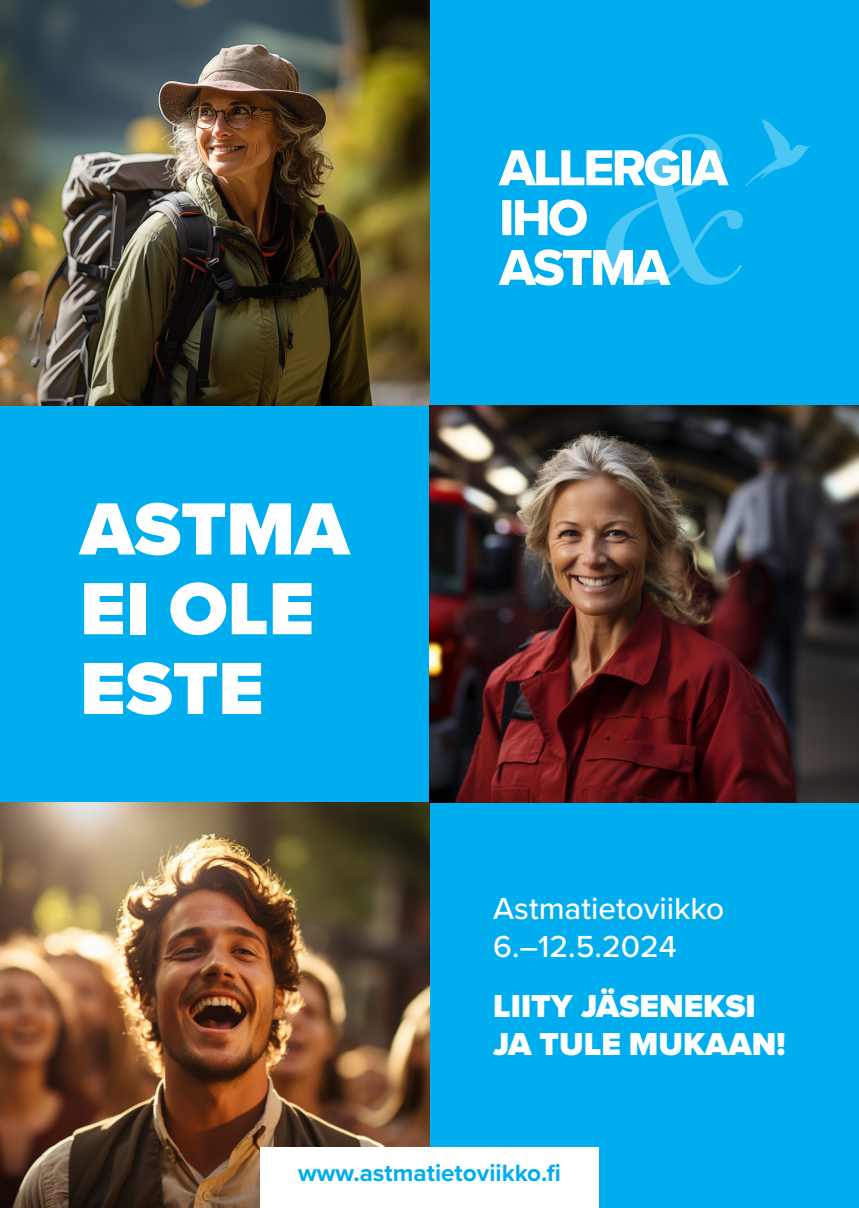
<style>
.page{position:relative;width:859px;height:1208px;background:#00aeef}
.page>*{position:absolute;margin:0;border:0;box-sizing:border-box;transform-origin:0 0}
.t1{font:900 76.6px "Proxima Nova";color:#fff}
.t2{font:900 32.8px "Proxima Nova";color:#fff}
.t3{font:500 31.6px "Proxima Nova";color:#fff}
.t4{font:700 24.4px "Proxima Nova";color:#00aeef}
</style>
<div class="page">
<img style="left:0;top:802px;width:429px;height:406px">
<img style="left:0;top:0;width:429px;height:405px">
<img style="left:429px;top:405px;width:430px;height:397px">
<div style="left:260px;top:1147px;width:339px;height:61px;background:#fff"></div>
<svg style="left:499px;top:119px;width:311px;height:166px"></svg>
<p class="t1" style="left:80px;top:472px;width:271px">ASTMA</p>
<p class="t1" style="left:80px;top:551px;width:236px">EI OLE</p>
<p class="t1" style="left:80px;top:631px;width:185px">ESTE</p>
<p class="t3" style="left:493px;top:885px;width:232px">Astmatietoviikko</p>
<p class="t3" style="left:493px;top:923px;width:185px">6.–12.5.2024</p>
<p class="t2" style="left:493px;top:981px;width:264px">LIITY JÄSENEKSI</p>
<p class="t2" style="left:493px;top:1019px;width:294px">JA TULE MUKAAN!</p>
<p class="t4" style="left:298px;top:1155px;width:264px">www.astmatietoviikko.fi</p>
</div>
